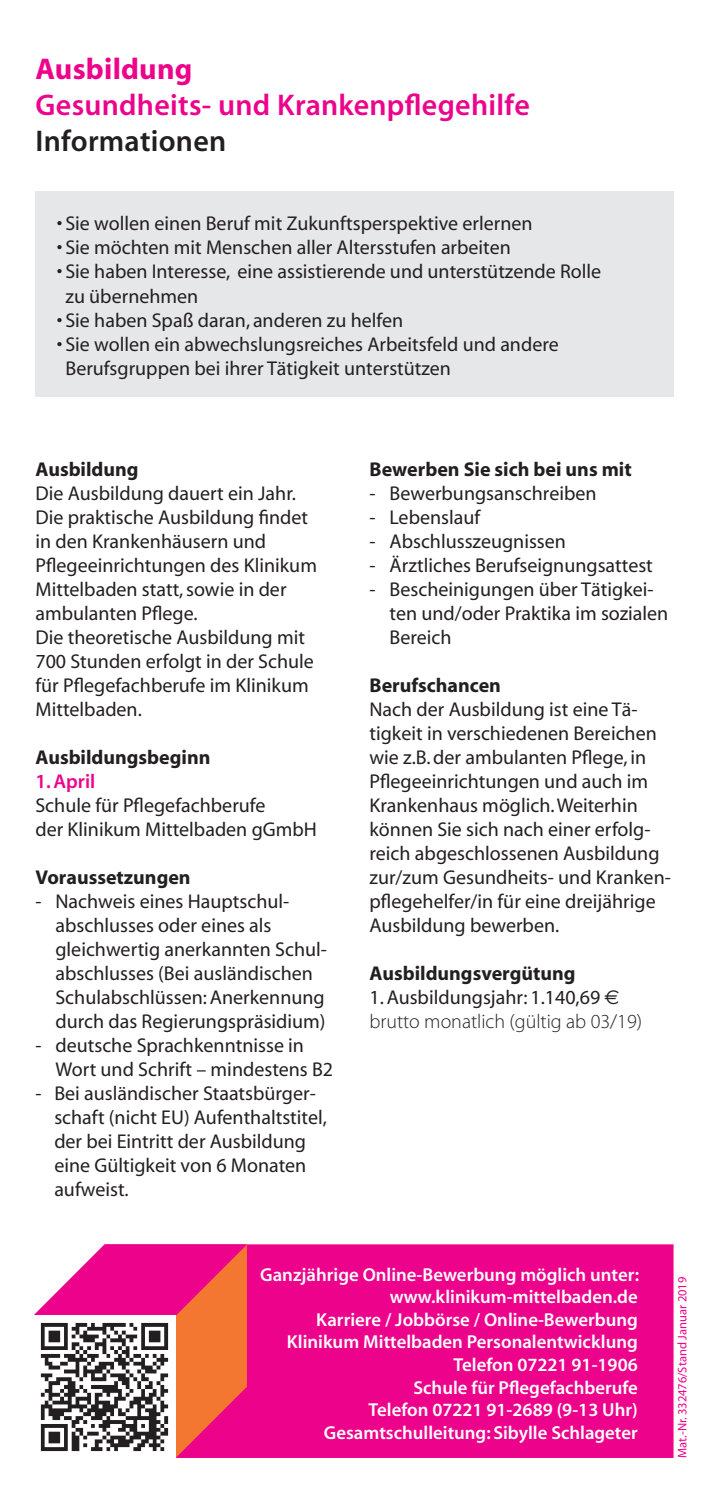
<style>
.page{position:relative;width:709px;height:1489px;background:#fff}
.page>*{position:absolute;margin:0;border:0;box-sizing:border-box;transform-origin:0 0}
.t1{font:30px "Myriad MM 565 600";letter-spacing:.01em;color:#ed028c}
.t2{font:30px "Myriad MM 565 600";letter-spacing:.025em;color:#231f20}
.t3{font:30px "Myriad MM 700 600";letter-spacing:.01em;color:#ed028c}
.t4{font:20px/24px "Myriad MM 400 600";color:#231f20}
.t5{font:20px "Myriad MM 700 600";color:#231f20}
.t6{font:20px "Myriad MM 215 600";color:#231f20}
.t7{font:20px "Myriad MM 565 600";letter-spacing:.02em;color:#ed028c}
.t8{font:18.75px/22.5px "Myriad MM 565 600";letter-spacing:.015em;color:#fff;text-align:right}
.t9{font:12.5px "Myriad MM 400 600";color:#ed028c}
.s1{font-family:"Euro Sans"}
</style>
<div class="page">
<div style="left:35px;top:191px;width:638px;height:206px;background:#e6e7e9"></div>
<div style="left:247px;top:1244px;width:426px;height:213px;background:#ed028c"></div>
<svg style="left:34px;top:1244px;width:213px;height:213px;background:#f14a73"></svg>
<div style="left:33px;top:1315px;width:143px;height:148px;background:#fff"></div>
<img style="left:40px;top:1322px;width:129px;height:130px">
<h1 class="t3" style="left:35px;top:55px;width:158px">Ausbildung</h1>
<h1 class="t1" style="left:35px;top:91px;width:496px">Gesundheits- und Krankenpflegehilfe</h1>
<h1 class="t2" style="left:35px;top:127px;width:192px">Informationen</h1>
<p class="t4" style="left:57px;top:213px;width:477px">• Sie wollen einen Beruf mit Zukunftsperspektive erlernen</p>
<p class="t4" style="left:57px;top:237px;width:456px">• Sie möchten mit Menschen aller Altersstufen arbeiten</p>
<p class="t4" style="left:65px;top:261px;width:537px;text-indent:-9px">• Sie haben Interesse, eine assistierende und unterstützende Rolle zu übernehmen</p>
<p class="t4" style="left:57px;top:309px;width:348px">• Sie haben Spaß daran, anderen zu helfen</p>
<p class="t4" style="left:65px;top:333px;width:495px;text-indent:-9px">• Sie wollen ein abwechslungsreiches Arbeitsfeld und andere<br>Berufsgruppen bei ihrer Tätigkeit unterstützen</p>
<p class="t5" style="left:35px;top:459px;width:105px">Ausbildung</p>
<p class="t4" style="left:35px;top:482px;width:283px">Die Ausbildung dauert ein Jahr.<br>Die praktische Ausbildung findet in den Krankenhäusern und<br>Pflegeeinrichtungen des Klinikum<br>Mittelbaden statt, sowie in der ambulanten Pflege.<br>Die theoretische Ausbildung mit<br>700 Stunden erfolgt in der Schule für Pflegefachberufe im Klinikum<br>Mittelbaden.</p>
<p class="t5" style="left:35px;top:747px;width:176px">Ausbildungsbeginn</p>
<p class="t7" style="left:35px;top:771px;width:61px">1. April</p>
<p class="t4" style="left:35px;top:794px;width:283px">Schule für Pflegefachberufe<br>der Klinikum Mittelbaden gGmbH</p>
<p class="t5" style="left:35px;top:867px;width:157px">Voraussetzungen</p>
<p class="t4" style="left:55px;top:890px;width:273px;text-indent:-20px">- Nachweis eines Hauptschul&shy;abschlusses oder eines als gleichwertig anerkannten Schul&shy;abschlusses (Bei ausländischen<br>Schulabschlüssen: Anerkennung durch das Regierungspräsidium)</p>
<p class="t4" style="left:55px;top:1034px;width:279px;text-indent:-20px">- deutsche Sprachkenntnisse in<br>Wort und Schrift – mindestens B2</p>
<p class="t4" style="left:54px;top:1082px;width:274px;text-indent:-19px">- Bei ausländischer Staatsbürger&shy;schaft (nicht EU) Aufenthaltstitel, der bei Eintritt der Ausbildung eine Gültigkeit von 6 Monaten aufweist.</p>
<p class="t5" style="left:369px;top:459px;width:264px">Bewerben Sie sich bei uns mit</p>
<p class="t4" style="left:369px;top:482px;width:229px">- Bewerbungsanschreiben</p>
<p class="t4" style="left:369px;top:506px;width:112px">- Lebenslauf</p>
<p class="t4" style="left:369px;top:530px;width:198px">- Abschlusszeugnissen</p>
<p class="t4" style="left:369px;top:554px;width:285px">- Ärztliches Berufseignungsattest</p>
<p class="t4" style="left:389px;top:578px;width:280px;text-indent:-20px">- Bescheinigungen über Tätigkei&shy;ten und/oder Praktika im sozialen<br>Bereich</p>
<p class="t5" style="left:369px;top:675px;width:133px">Berufschancen</p>
<p class="t4" style="left:369px;top:698px;width:303px">Nach der Ausbildung ist eine Tä&shy;tigkeit in verschiedenen Bereichen wie z.B. der ambulanten Pflege, in Pflegeeinrichtungen und auch im Krankenhaus möglich. Weiterhin können Sie sich nach einer erfolg&shy;reich abgeschlossenen Ausbildung zur/zum Gesundheits- und Kranken&shy;pflegehelfer/in für eine dreijährige Ausbildung bewerben.</p>
<p class="t5" style="left:369px;top:963px;width:207px">Ausbildungsvergütung</p>
<p class="t4" style="left:369px;top:986px;width:251px">1. Ausbildungsjahr: 1.140,69 <span class="s1">€</span></p>
<p class="t6" style="left:369px;top:1011px;width:274px">brutto monatlich (gültig ab 03/19)</p>
<p class="t8" style="left:260px;top:1264px;width:380px">Ganzjährige Online-Bewerbung möglich unter: www.klinikum-mittelbaden.de<br>Karriere / Jobbörse / Online-Bewerbung Klinikum Mittelbaden Personalentwicklung Telefon 07221 91-1906<br>Schule für Pflegefachberufe<br>Telefon 07221 91-2689 (9-13 Uhr)<br>Gesamtschulleitung: Sibylle Schlageter</p>
<p class="t9" style="left:676px;top:1457px;width:183px;rotate:-90deg">Mat.-Nr. 332476/Stand Januar 2019</p>
</div>
